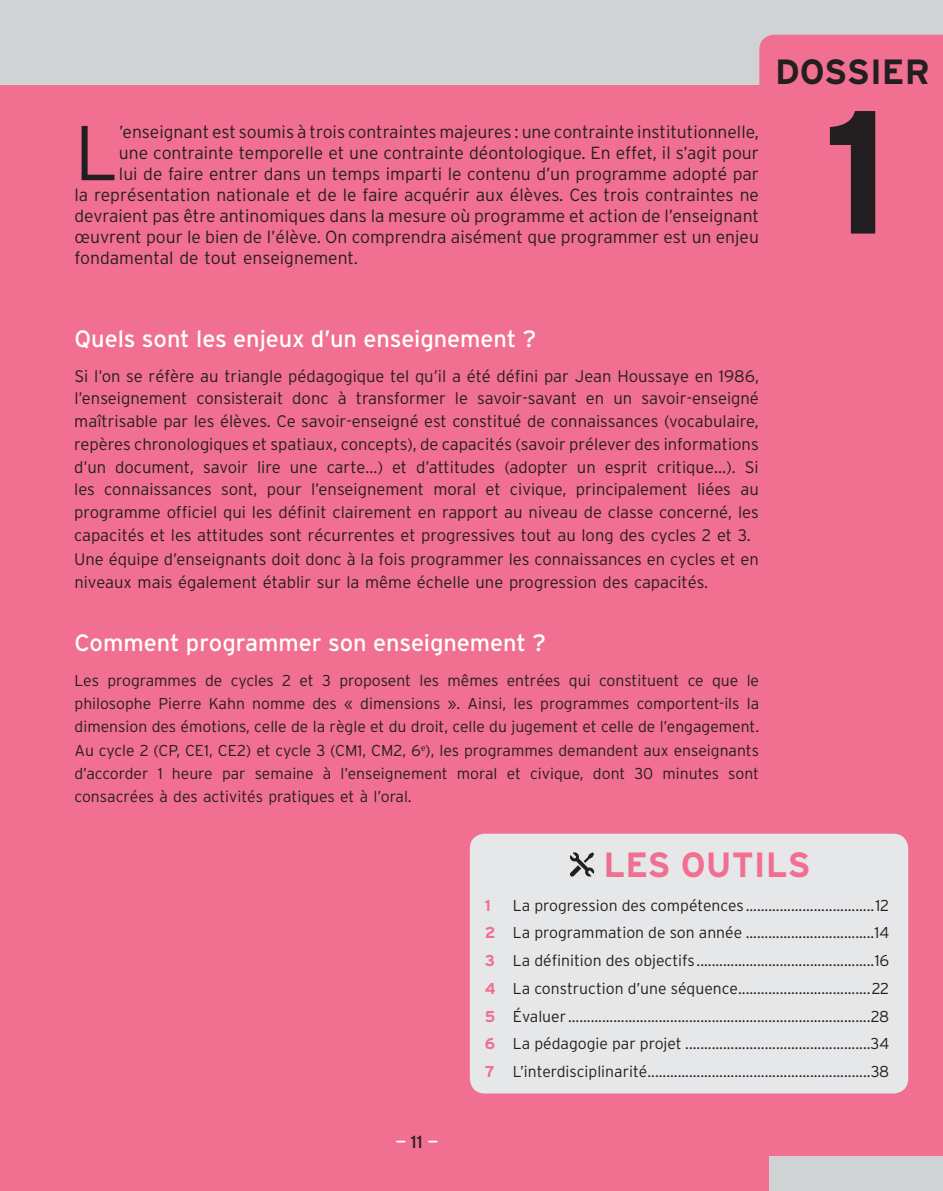
<style>
.page{position:relative;width:943px;height:1191px;background:#f16f90}
.page>*{position:absolute;margin:0;border:0;box-sizing:border-box;transform-origin:0 0}
.t1{font:700 175px "Interstate";color:#231f20}
.t2{font:300 77.52px "Interstate";color:#231f20}
.t3{font:700 35px "Interstate";color:#f16f90}
.t4{font:700 35px "Interstate";color:#231f20}
.t5{font:23.62px "Interstate";letter-spacing:-.005em;color:#fff}
.t6{font:300 17.5px "Interstate";color:#231f20}
.t7{font:17.5px "Interstate";color:#fff}
.t8{font:300 16.62px/22.8px "Interstate";color:#231f20;text-align:justify}
.t9{font:300 15.75px/27.7px "Interstate";color:#231f20;text-align:justify}
.t10{font:700 15.75px "Interstate";color:#f16f90}
.s1{color:#231f20}
.s2{font-weight:700;color:#f16f90}
</style>
<div class="page">
<div style="left:0;top:0;width:943px;height:84px;background:#d1d2d4"></div>
<div style="left:769px;top:1156px;width:174px;height:35px;background:#d1d2d4"></div>
<div style="left:759px;top:35px;width:184px;height:50px;background:#f16f90"></div>
<div style="left:470px;top:833px;width:438px;height:260px;background:#e6e7e9;border-radius:15px"></div>
<svg style="left:570px;top:852px;width:24px;height:24px"></svg>
<h2 class="t2" style="left:74px;top:109px;width:46px">L</h2>
<p class="t6" style="left:119px;top:122px;width:641px">’enseignant est soumis à trois contraintes majeures : une contrainte institutionnelle,</p>
<p class="t6" style="left:119px;top:143px;width:641px">une contrainte temporelle et une contrainte déontologique. En effet, il s’agit pour</p>
<p class="t6" style="left:119px;top:164px;width:641px">lui de faire entrer dans un temps imparti le contenu d’un programme adopté par</p>
<p class="t6" style="left:74px;top:185px;width:686px">la représentation nationale et de le faire acquérir aux élèves. Ces trois contraintes ne</p>
<p class="t6" style="left:74px;top:206px;width:686px">devraient pas être antinomiques dans la mesure où programme et action de l’enseignant</p>
<p class="t6" style="left:74px;top:227px;width:686px">œuvrent pour le bien de l’élève. On comprendra aisément que programmer est un enjeu</p>
<p class="t6" style="left:74px;top:248px;width:285px">fondamental de tout enseignement.</p>
<h3 class="t4" style="left:775px;top:52px;width:156px">DOSSIER</h3>
<h1 class="t1" style="left:823px;top:74px;width:69px">1</h1>
<h3 class="t5" style="left:74px;top:325px;width:463px">Quels sont les enjeux d’un enseignement ?</h3>
<p class="t8" style="left:74px;top:364px;width:686px">Si l’on se réfère au triangle pédagogique tel qu’il a été défini par Jean Houssaye en 1986, l’enseignement consisterait donc à transformer le savoir-savant en un savoir-enseigné maîtrisable par les élèves. Ce savoir-enseigné est constitué de connaissances (vocabulaire, repères chronologiques et spatiaux, concepts), de capacités (savoir prélever des informations d’un document, savoir lire une carte…) et d’attitudes (adopter un esprit critique…). Si les connaissances sont, pour l’enseignement moral et civique, principalement liées au programme officiel qui les définit clairement en rapport au niveau de classe concerné, les capacités et les attitudes sont récurrentes et progressives tout au long des cycles 2 et 3.</p>
<p class="t8" style="left:74px;top:548px;width:686px">U ne équipe d’enseignants doit donc à la fois programmer les connaissances en cycles et en niveaux mais également établir sur la même échelle une progression des capacités.</p>
<h3 class="t5" style="left:74px;top:629px;width:473px">Comment programmer son enseignement ?</h3>
<p class="t9" style="left:74px;top:669px;width:686px;line-height:22.8px">Les programmes de cycles 2 et 3 proposent les mêmes entrées qui constituent ce que le philosophe Pierre Kahn nomme des « dimensions ». Ainsi, les programmes comportent-ils la dimension des émotions, celle de la règle et du droit, celle du jugement et celle de l’engagement.</p>
<p class="t9" style="left:74px;top:739px;width:686px;line-height:22.8px">Au cycle 2 (CP, CE1, CE2) et cycle 3 (CM1, CM2, 6<sup>e</sup>), les programmes demandent aux enseignants d’accorder 1 heure par semaine à l’enseignement moral et civique, dont 30 minutes sont consacrées à des activités pratiques et à l’oral.</p>
<h3 class="t3" style="left:603px;top:845px;width:100px">LES OUTILS</h3>
<p class="t7" style="left:395px;top:1132px;width:45px">— <span class="s1">11</span> —</p>
<p class="t9" style="left:485px;top:891px;width:406px;text-indent:28px">La progression des compétences ..................................12<br><span class="s2">2</span> La programmation de son année ..................................14<br><span class="s2">3</span> La définition des objectifs...............................................16<br><span class="s2">4</span> La construction d’une séquence...................................22<br><span class="s2">5</span> Évaluer ................................................................................28<br><span class="s2">6</span> La pédagogie par projet .................................................34<br><span class="s2">7</span> L’interdisciplinarité...........................................................38</p>
<p class="t10" style="left:484px;top:896px;width:8px">1</p>
</div>
